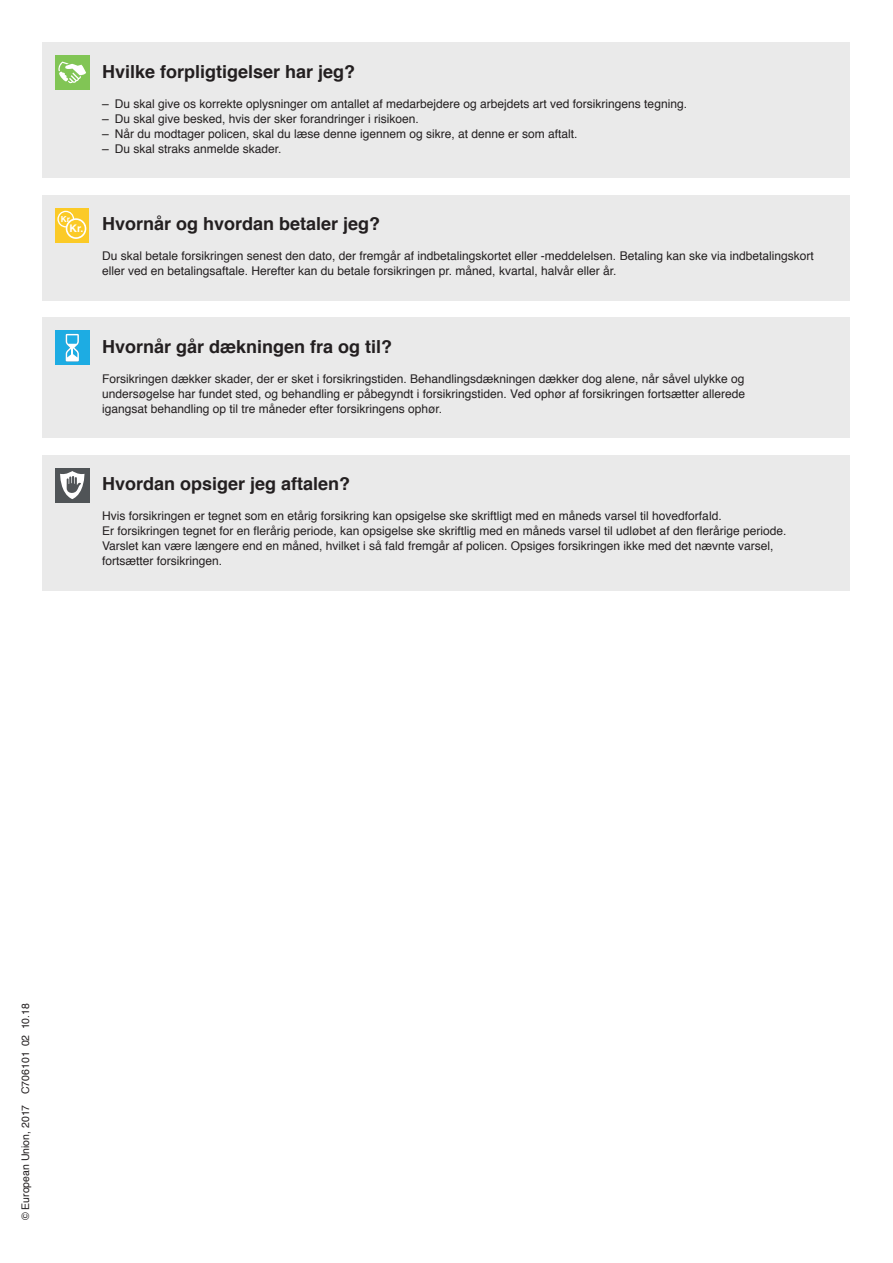
<style>
.page{position:relative;width:893px;height:1263px;background:#fff}
.page>*{position:absolute;margin:0;border:0;box-sizing:border-box;transform-origin:0 0}
.Helvetica_bold_melle{font:700 18px "Helvetica";color:#231f20}
.t1{font:12px/15px "Helvetica";color:#231f20}
.t2{font:10.5px "Helvetica";color:#231f20}
.t3{font:700 10.5px "Helvetica";color:#fff}
.t4{font:700 8.25px "Helvetica";color:#fff}
</style>
<div class="page">
<div style="left:43px;top:195px;width:807px;height:106px;background:#eaeaea"></div>
<div style="left:55px;top:208px;width:34px;height:34px;background:#fbca27"></div>
<svg style="left:57px;top:211px;width:29px;height:28px"></svg>
<div style="left:43px;top:318px;width:807px;height:120px;background:#eaeaea"></div>
<div style="left:55px;top:331px;width:34px;height:34px;background:#1dace3"></div>
<svg style="left:66px;top:334px;width:13px;height:27px"></svg>
<div style="left:43px;top:43px;width:807px;height:135px;background:#eaeaea"></div>
<div style="left:55px;top:56px;width:34px;height:34px;background:#81c555"></div>
<svg style="left:58px;top:62px;width:28px;height:22px"></svg>
<div style="left:43px;top:455px;width:807px;height:136px;background:#eaeaea"></div>
<div style="left:55px;top:468px;width:34px;height:34px;background:#505457"></div>
<svg style="left:60px;top:471px;width:25px;height:28px"></svg>
<p class="Helvetica_bold_melle" style="left:102px;top:57px;width:255px">Hvilke forpligtigelser har jeg?</p>
<p class="t1" style="left:102px;top:96px;width:586px">– Du skal give os korrekte oplysninger om antallet af medarbejdere og arbejdets art ved forsikringens tegning.</p>
<p class="t1" style="left:102px;top:111px;width:318px">– Du skal give besked, hvis der sker forandringer i risikoen.</p>
<p class="t1" style="left:102px;top:126px;width:477px">– Når du modtager policen, skal du læse denne igennem og sikre, at denne er som aftalt.</p>
<p class="t1" style="left:102px;top:141px;width:181px">– Du skal straks anmelde skader.</p>
<p class="t4" style="left:61px;top:212px;width:13px">Kr.</p>
<p class="t3" style="left:70px;top:220px;width:16px">Kr.</p>
<p class="Helvetica_bold_melle" style="left:102px;top:209px;width:280px">Hvornår og hvordan betaler jeg?</p>
<p class="t1" style="left:102px;top:249px;width:713px">Du skal betale forsikringen senest den dato, der fremgår af indbetalingskortet eller -meddelelsen. Betaling kan ske via indbetalingskort eller ved en betalingsaftale. Herefter kan du betale forsikringen pr. måned, kvartal, halvår eller år.</p>
<p class="Helvetica_bold_melle" style="left:102px;top:332px;width:292px">Hvornår går dækningen fra og til?</p>
<p class="t1" style="left:102px;top:371px;width:645px;text-align:justify">Forsikringen dækker skader, der er sket i forsikringstiden. Behandlingsdækningen dækker dog alene, når såvel ulykke og undersøgelse har fundet sted, og behandling er påbegyndt i forsikringstiden. Ved ophør af forsikringen fortsætter allerede igangsat behandling op til tre måneder efter forsikringens ophør.</p>
<p class="Helvetica_bold_melle" style="left:102px;top:469px;width:250px">Hvordan opsiger jeg aftalen?</p>
<p class="t1" style="left:102px;top:509px;width:686px">Hvis forsikringen er tegnet som en etårig forsikring kan opsigelse ske skriftligt med en måneds varsel til hovedforfald.<br>Er forsikringen tegnet for en flerårig periode, kan opsigelse ske skriftlig med en måneds varsel til udløbet af den flerårige periode.<br>Varslet kan være længere end en måned, hvilket i så fald fremgår af policen. Opsiges forsikringen ikke med det nævnte varsel, fortsætter forsikringen.</p>
<p class="t2" style="left:17px;top:1220px;width:219px;rotate:-90deg">© European Union, 2017 C706101 02 10.18</p>
</div>
